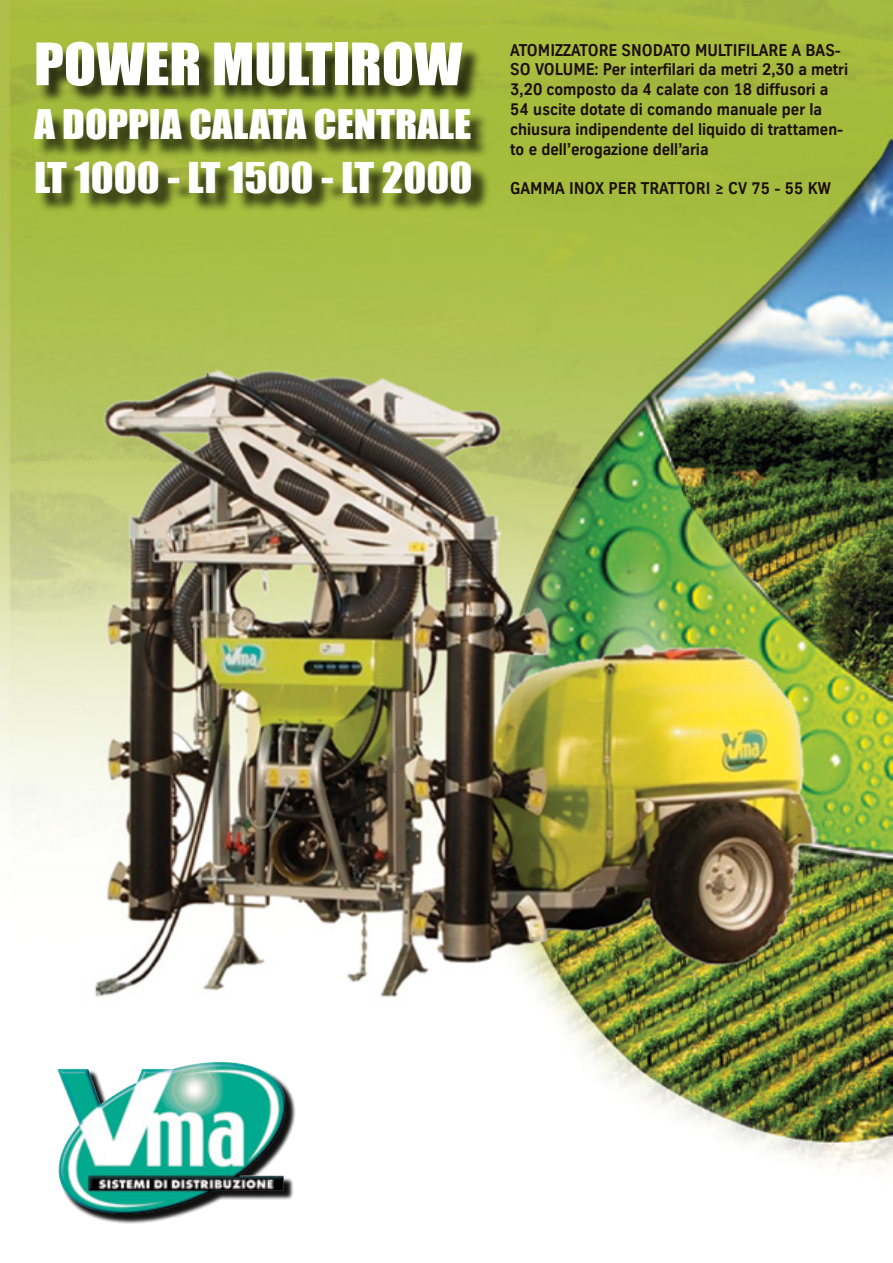
<style>
.page{position:relative;width:893px;height:1263px;background:#fff}
.page>*{position:absolute;margin:0;border:0;box-sizing:border-box;transform-origin:0 0}
.t1{font:54px "Impact";color:#fff;scale:1.1 1}
.t2{font:39px "Impact";color:#fff;scale:1.1 1}
.t3{font:37.5px "Impact";color:#fff;scale:1.1 1}
.t4{font:700 16.5px/19.8px "TK Type";color:#1b0d0c}
</style>
<div class="page">
<img style="left:0;top:0;width:893px;height:1169px">
<div style="left:59px;top:1065px;width:237px;height:159px;background:#000;opacity:.75"></div>
<img style="left:56px;top:1062px;width:231px;height:156px">
<div style="left:37px;top:47px;width:454px;height:165px;background:#000;opacity:.75"></div>
<h1 class="t1" style="left:34px;top:31px;width:391px">POWER MULTIROW</h1>
<h3 class="t3" style="left:34px;top:101px;width:399px">A DOPPIA CALATA CENTRALE</h3>
<h2 class="t2" style="left:34px;top:154px;width:400px">LT 1000 - LT 1500 - LT 2000</h2>
<p class="t4" style="left:510px;top:40px;width:339px">ATOMIZZATORE SNODATO MULTIFILARE A BAS-SO VOLUME: Per interfilari da metri 2,30 a metri 3,20 composto da 4 calate con 18 diffusori a 54 uscite dotate di comando manuale per la chiusura indipendente del liquido di trattamen&shy;to e dell’erogazione dell’aria</p>
<p class="t4" style="left:510px;top:179px;width:322px">GAMMA INOX PER TRATTORI ≥ CV 75 - 55 KW</p>
</div>
